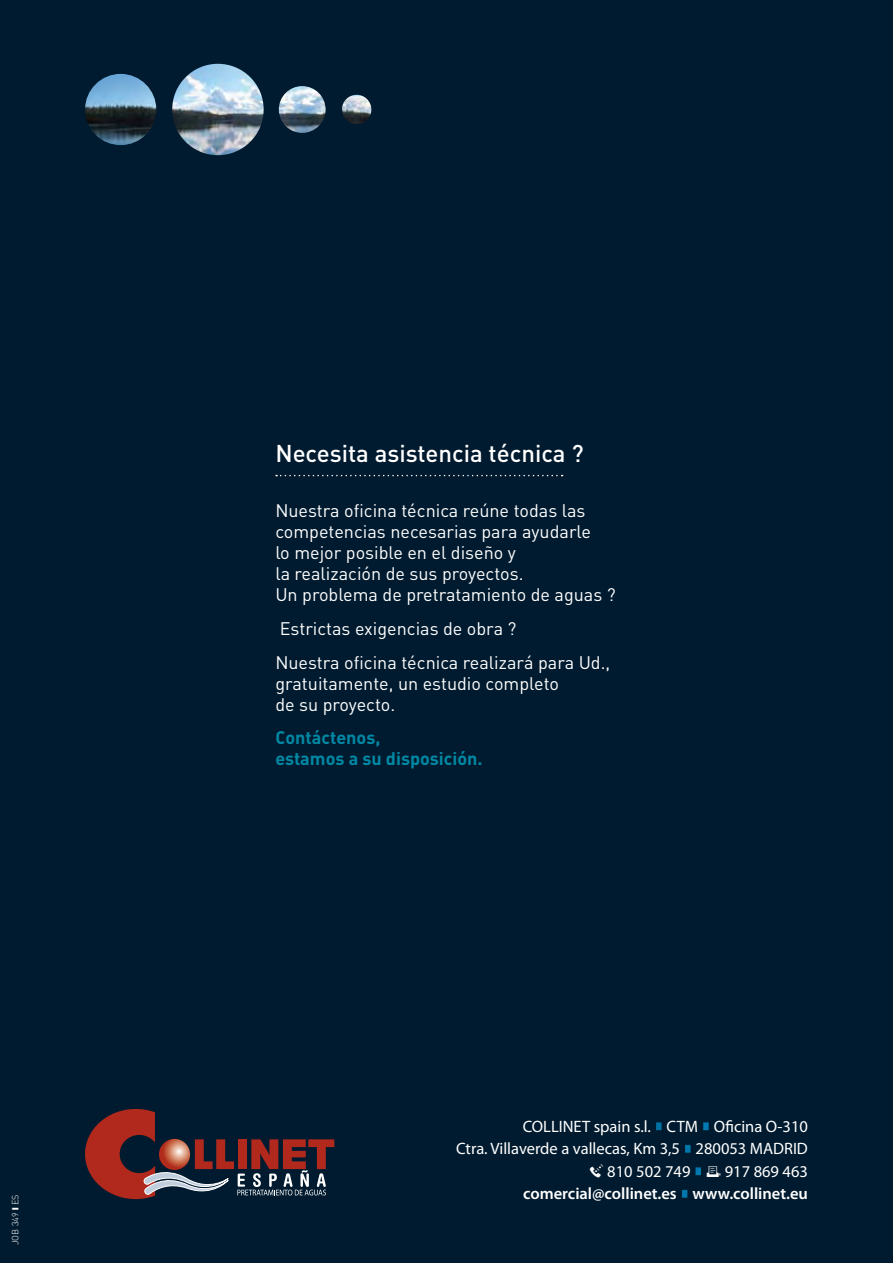
<style>
.page{position:relative;width:893px;height:1263px;background:#001b2f}
.page>*{position:absolute;margin:0;border:0;box-sizing:border-box;transform-origin:0 0}
.t1{font:500 24px "DIN";color:#fff}
.t2{font:18px/21px "DIN";color:#fff}
.t3{font:700 18px/21px "DIN";color:#0088a4}
.t4{font:16.5px "Myriad Pro";color:#fff}
.t5{font:600 16.5px/22.5px "Myriad Pro";color:#fff;text-align:right}
.t6{font:300 9px "DIN";color:#fff}
.s1{font-weight:400}
</style>
<div class="page">
<img style="left:85px;top:64px;width:286px;height:91px">
<svg style="left:276px;top:475px;width:287px;height:1px"></svg>
<svg style="left:85px;top:1109px;width:249px;height:90px"></svg>
<p class="t6" style="left:10px;top:1245px;width:52px;rotate:-90deg">JOB 349 ❙ ES</p>
<h1 class="t1" style="left:275px;top:438px;width:310px">N ecesita asistencia técnica ?</h1>
<p class="t2" style="left:275px;top:500px;width:342px">Nuestra oficina técnica reúne todas las competencias necesarias para ayudarle<br>lo mejor posible en el diseño y<br>la realización de sus proyectos.<br>Un problema de pretratamiento de aguas ?</p>
<p class="t2" style="left:275px;top:611px;width:337px;line-height:33.8px">Estrictas exigencias de obra ?<br>Nuestra oficina técnica realizará para Ud.,</p>
<p class="t2" style="left:275px;top:672px;width:285px">gratuitamente, un estudio completo de su proyecto.</p>
<p class="t3" style="left:275px;top:727px;width:209px">Contáctenos,<br>estamos a su disposición.</p>
<p class="t4" style="left:523px;top:1116px;width:287px">COLLINET spain s.l. ∎ CTM ∎ Oficina O-310</p>
<p class="t4" style="left:456px;top:1138px;width:353px">Ctra. Villaverde a vallecas, Km 3,5 ∎ 280053 MADRID</p>
<p class="t4" style="left:607px;top:1161px;width:97px">810 502 749 ∎</p>
<p class="t5" style="left:523px;top:1159px;width:286px"><span class="s1">917 869 463<br></span>comercial@collinet.es ∎ www.collinet.eu</p>
</div>
